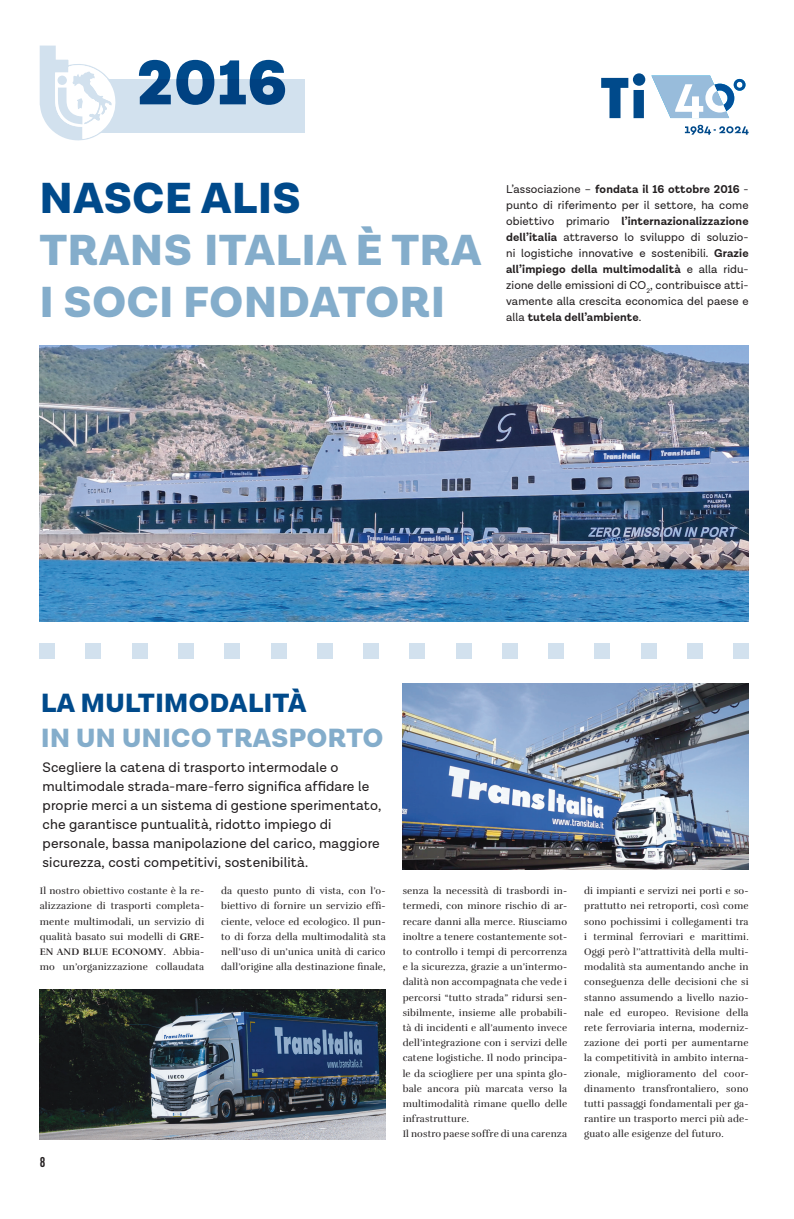
<style>
.page{position:relative;width:794px;height:1219px;background:#fff}
.page>*{position:absolute;margin:0;border:0;box-sizing:border-box;transform-origin:0 0}
.t1{font:900 64px "Lota Grotesque Alt 1";color:#004a8b}
.t2{font:900 44px/52px "Lota Grotesque Alt 1";letter-spacing:.02em;color:#84adcb}
.t3{font:900 44px "Lota Grotesque Alt 1";letter-spacing:.02em;color:#004a8b}
.t4{font:900 26.7px "Lota Grotesque Alt 1";letter-spacing:.02em;color:#84adcb}
.t5{font:900 26.7px "Lota Grotesque Alt 1";letter-spacing:.02em;color:#004a8b}
.t6{font:14px/19px "Lota Grotesque Alt 1";letter-spacing:.01em;color:#231f20}
.t7{font:700 14px "DIN Cond";color:#231f20}
.t8{font:11.5px/16px "Lota Grotesque Alt 1";letter-spacing:.01em;color:#231f20;text-align:justify}
.t9{font:9.7px/15.2px "Rufina";letter-spacing:.02em;color:#231f20;text-align:justify}
.s1{font-weight:700}
</style>
<div class="page">
<img style="left:40px;top:990px;width:346px;height:150px">
<img style="left:403px;top:684px;width:345px;height:185px">
<img style="left:40px;top:346px;width:708px;height:275px">
<svg style="left:601px;top:73px;width:44px;height:45px"></svg>
<svg style="left:651px;top:75px;width:94px;height:43px"></svg>
<svg style="left:685px;top:125px;width:63px;height:10px"></svg>
<div style="left:84px;top:79px;width:221px;height:54px;background:#d2e1ee"></div>
<svg style="left:40px;top:46px;width:76px;height:95px"></svg>
<div style="left:40px;top:643px;width:15px;height:16px;background:#d2e1ee"></div>
<div style="left:86px;top:643px;width:15px;height:16px;background:#d2e1ee"></div>
<div style="left:132px;top:643px;width:15px;height:16px;background:#d2e1ee"></div>
<div style="left:178px;top:643px;width:15px;height:16px;background:#d2e1ee"></div>
<div style="left:225px;top:643px;width:15px;height:16px;background:#d2e1ee"></div>
<div style="left:271px;top:643px;width:15px;height:16px;background:#d2e1ee"></div>
<div style="left:317px;top:643px;width:15px;height:16px;background:#d2e1ee"></div>
<div style="left:363px;top:643px;width:15px;height:16px;background:#d2e1ee"></div>
<div style="left:410px;top:643px;width:15px;height:16px;background:#d2e1ee"></div>
<div style="left:456px;top:643px;width:15px;height:16px;background:#d2e1ee"></div>
<div style="left:502px;top:643px;width:15px;height:16px;background:#d2e1ee"></div>
<div style="left:548px;top:643px;width:15px;height:16px;background:#d2e1ee"></div>
<div style="left:595px;top:643px;width:15px;height:16px;background:#d2e1ee"></div>
<div style="left:641px;top:643px;width:15px;height:16px;background:#d2e1ee"></div>
<div style="left:687px;top:643px;width:15px;height:16px;background:#d2e1ee"></div>
<div style="left:733px;top:643px;width:15px;height:16px;background:#d2e1ee"></div>
<h1 class="t1" style="left:137px;top:45px;width:152px">2016</h1>
<h2 class="t3" style="left:40px;top:172px;width:262px">NASCE ALIS</h2>
<h2 class="t2" style="left:40px;top:225px;width:443px">TRANS ITALIA È TRA<br>I SOCI FONDATORI</h2>
<p class="t8" style="left:506px;top:182px;width:244px">L’associazione – <span class="s1">fondata il 16 ottobre 2016</span> - punto di riferimento per il settore, ha come obiettivo primario <span class="s1">l’internazionalizzazione dell’italia</span> attraverso lo sviluppo di soluzio&shy;ni logistiche innovative e sostenibili. <span class="s1">Grazie all’impiego della multimodalità</span> e alla ridu&shy;zione delle emissioni di CO<sub>2</sub>, contribuisce atti&shy;vamente alla crescita economica del paese e alla <span class="s1">tutela dell’ambiente</span>.</p>
<h3 class="t5" style="left:41px;top:687px;width:267px">LA MULTIMODALITÀ</h3>
<h3 class="t4" style="left:41px;top:722px;width:344px">IN UN UNICO TRASPORTO</h3>
<p class="t6" style="left:43px;top:758px;width:340px">Scegliere la catena di trasporto intermodale o multimodale strada-mare-ferro significa affidare le proprie merci a un sistema di gestione sperimentato, che garantisce puntualità, ridotto impiego di personale, bassa manipolazione del carico, maggiore sicurezza, costi competitivi, sostenibilità.</p>
<p class="t9" style="left:40px;top:883px;width:166px">Il nostro obiettivo costante è la re&shy;alizzazione di trasporti completa&shy;mente multimodali, un servizio di qualità basato sui modelli di <span class="s1">GRE-EN AND BLUE ECONOMY</span>. Abbia&shy;mo un’organizzazione collaudata</p>
<p class="t9" style="left:221px;top:883px;width:166px">da questo punto di vista, con l’o&shy;biettivo di fornire un servizio effi&shy;ciente, veloce ed ecologico. Il pun&shy;to di forza della multimodalità sta nell’uso di un’unica unità di carico dall’origine alla destinazione finale,</p>
<h3 class="t7" style="left:40px;top:1153px;width:7px">8</h3>
<p class="t9" style="left:403px;top:883px;width:166px;text-align:left">senza la necessità di trasbordi in&shy;termedi, con minore rischio di ar&shy;recare danni alla merce. Riusciamo inoltre a tenere costantemente sot&shy;to controllo i tempi di percorrenza e la sicurezza, grazie a un’intermo&shy;dalità non accompagnata che vede i percorsi “tutto strada” ridursi sen&shy;sibilmente, insieme alle probabili&shy;tà di incidenti e all’aumento invece dell’integrazione con i servizi delle catene logistiche. Il nodo principa&shy;le da sciogliere per una spinta glo&shy;bale ancora più marcata verso la multimodalità rimane quello delle infrastrutture.<br>Il nostro paese soffre di una carenza</p>
<p class="t9" style="left:584px;top:883px;width:166px">di impianti e servizi nei porti e so&shy;prattutto nei retroporti, così come sono pochissimi i collegamenti tra i terminal ferroviari e marittimi.<br>Oggi però l’’attrattività della multi&shy;modalità sta aumentando anche in conseguenza delle decisioni che si stanno assumendo a livello nazio&shy;nale ed europeo. Revisione della rete ferroviaria interna, moderniz&shy;zazione dei porti per aumentarne la competitività in ambito interna&shy;zionale, miglioramento del coor&shy;dinamento transfrontaliero, sono tutti passaggi fondamentali per ga&shy;rantire un trasporto merci più ade&shy;guato alle esigenze del futuro.</p>
</div>
